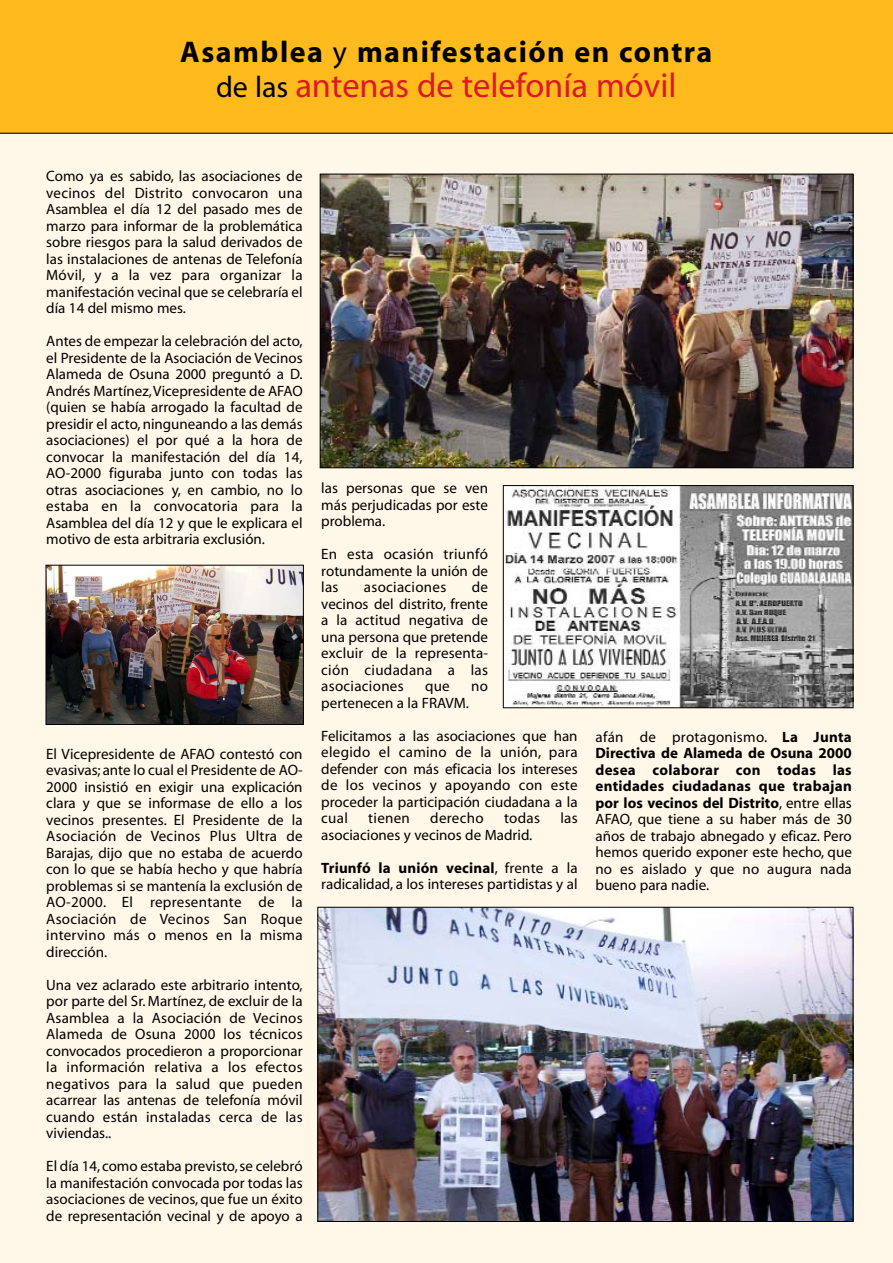
<style>
.page{position:relative;width:893px;height:1263px;background:#fff}
.page>*{position:absolute;margin:0;border:0;box-sizing:border-box;transform-origin:0 0}
.t1{font:34.5px "Myriad";color:#dc1927}
.t2{font:700 30px "Myriad";letter-spacing:.05em;color:#000}
.t3{font:15px/16.5px "Myriad";color:#000;text-align:justify}
.t4{font:15px "Myriad";letter-spacing:.02em;color:#000}
.s1{font-weight:400}
.s2{font-size:30px;color:#000}
.s3{font-weight:700}
</style>
<div class="page">
<div style="left:0;top:118px;width:893px;height:1145px;background:#fff8e8"></div>
<div style="left:0;top:0;width:893px;height:133px;background:#ffba1d"></div>
<img style="left:319px;top:909px;width:532px;height:311px">
<div style="left:317px;top:907px;width:536px;height:315px;border:1px solid #000"></div>
<img style="left:322px;top:176px;width:529px;height:290px">
<div style="left:320px;top:174px;width:533px;height:294px;border:1px solid #000"></div>
<img style="left:48px;top:567px;width:254px;height:156px">
<div style="left:46px;top:565px;width:258px;height:160px;border:1px solid #000"></div>
<img style="left:505px;top:487px;width:346px;height:219px">
<div style="left:503px;top:485px;width:350px;height:223px;border:1px solid #000"></div>
<hr style="left:0;top:133px;width:893px;height:1px;background:#000">
<h2 class="t2" style="left:180px;top:41px;width:533px">Asamblea <span class="s1">y</span> manifestación en contra</h2>
<h1 class="t1" style="left:216px;top:72px;width:462px"><span class="s2">de las</span> antenas de telefonía móvil</h1>
<p class="t3" style="left:46px;top:169px;width:258px">Como ya es sabido, las asociaciones de vecinos del Distrito convocaron una Asamblea el día 12 del pasado mes de marzo para informar de la problemática sobre riesgos para la salud derivados de las instalaciones de antenas de Telefonía Móvil, y a la vez para organizar la manifestación vecinal que se celebraría el día 14 del mismo mes.</p>
<p class="t3" style="left:46px;top:334px;width:258px">Antes de empezar la celebración del acto, el Presidente de la Asociación de Vecinos Alameda de Osuna 2000 preguntó a D.<br>Andrés Martínez,Vicepresidente de AFAO (quien se había arrogado la facultad de presidir el acto, ninguneando a las demás asociaciones) el por qué a la hora de convocar la manifestación del día 14, AO-2000 figuraba junto con todas las otras asociaciones y, en cambio, no lo estaba en la convocatoria para la Asamblea del día 12 y que le explicara el motivo de esta arbitraria exclusión.</p>
<p class="t3" style="left:46px;top:747px;width:258px">El Vicepresidente de AFAO contestó con evasivas; ante lo cual el Presidente de AO-2000 insistió en exigir una explicación clara y que se informase de ello a los vecinos presentes. El Presidente de la Asociación de Vecinos Plus Ultra de Barajas, dijo que no estaba de acuerdo con lo que se había hecho y que habría problemas si se mantenía la exclusión de AO-2000. El representante de la Asociación de Vecinos San Roque intervino más o menos en la misma dirección.</p>
<p class="t3" style="left:46px;top:978px;width:258px">Una vez aclarado este arbitrario intento, por parte del Sr. Martínez, de excluir de la Asamblea a la Asociación de Vecinos Alameda de Osuna 2000 los técnicos convocados procedieron a proporcionar la información relativa a los efectos negativos para la salud que pueden acarrear las antenas de telefonía móvil cuando están instaladas cerca de las viviendas..</p>
<p class="t3" style="left:46px;top:1159px;width:258px">El día 14, como estaba previsto, se celebró la manifestación convocada por todas las asociaciones de vecinos, que fue un éxito de representación vecinal y de apoyo a</p>
<p class="t3" style="left:321px;top:481px;width:168px">las personas que se ven más perjudicadas por este problema.</p>
<p class="t3" style="left:321px;top:547px;width:168px">En esta ocasión triunfó rotundamente la unión de las</p>
<p class="t3" style="left:321px;top:580px;width:168px;text-indent:150px">de vecinos del distrito, frente a la actitud negativa de una persona que pretende excluir de la representa&shy;ción ciudadana a las asociaciones</p>
<p class="t4" style="left:364px;top:582px;width:84px">asociaciones</p>
<p class="t3" style="left:425px;top:679px;width:26px">que</p>
<p class="t3" style="left:471px;top:679px;width:18px">no</p>
<p class="t3" style="left:321px;top:696px;width:149px">pertenecen a la FRAVM.</p>
<p class="t3" style="left:321px;top:729px;width:258px">Felicitamos a las asociaciones que han elegido el camino de la unión, para defender con más eficacia los intereses de los vecinos y apoyando con este proceder la participación ciudadana a la cual</p>
<p class="t3" style="left:368px;top:811px;width:43px">tienen</p>
<p class="t4" style="left:430px;top:813px;width:55px">derecho</p>
<p class="t3" style="left:504px;top:811px;width:37px">todas</p>
<p class="t3" style="left:560px;top:811px;width:19px">las</p>
<p class="t3" style="left:321px;top:828px;width:212px">asociaciones y vecinos de Madrid.</p>
<p class="t3" style="left:321px;top:861px;width:258px"><span class="s3">Triunfó la unión vecinal</span>, frente a la radicalidad, a los intereses partidistas y al</p>
<p class="t3" style="left:595px;top:730px;width:258px">afán de protagonismo. <span class="s3">La Junta Directiva de Alameda de Osuna 2000 desea colaborar con todas las entidades ciudadanas que trabajan por los vecinos del Distrito</span>, entre ellas AFAO, que tiene a su haber más de 30 años de trabajo abnegado y eficaz. Pero hemos querido exponer este hecho, que no es aislado y que no augura nada bueno para nadie.</p>
</div>
